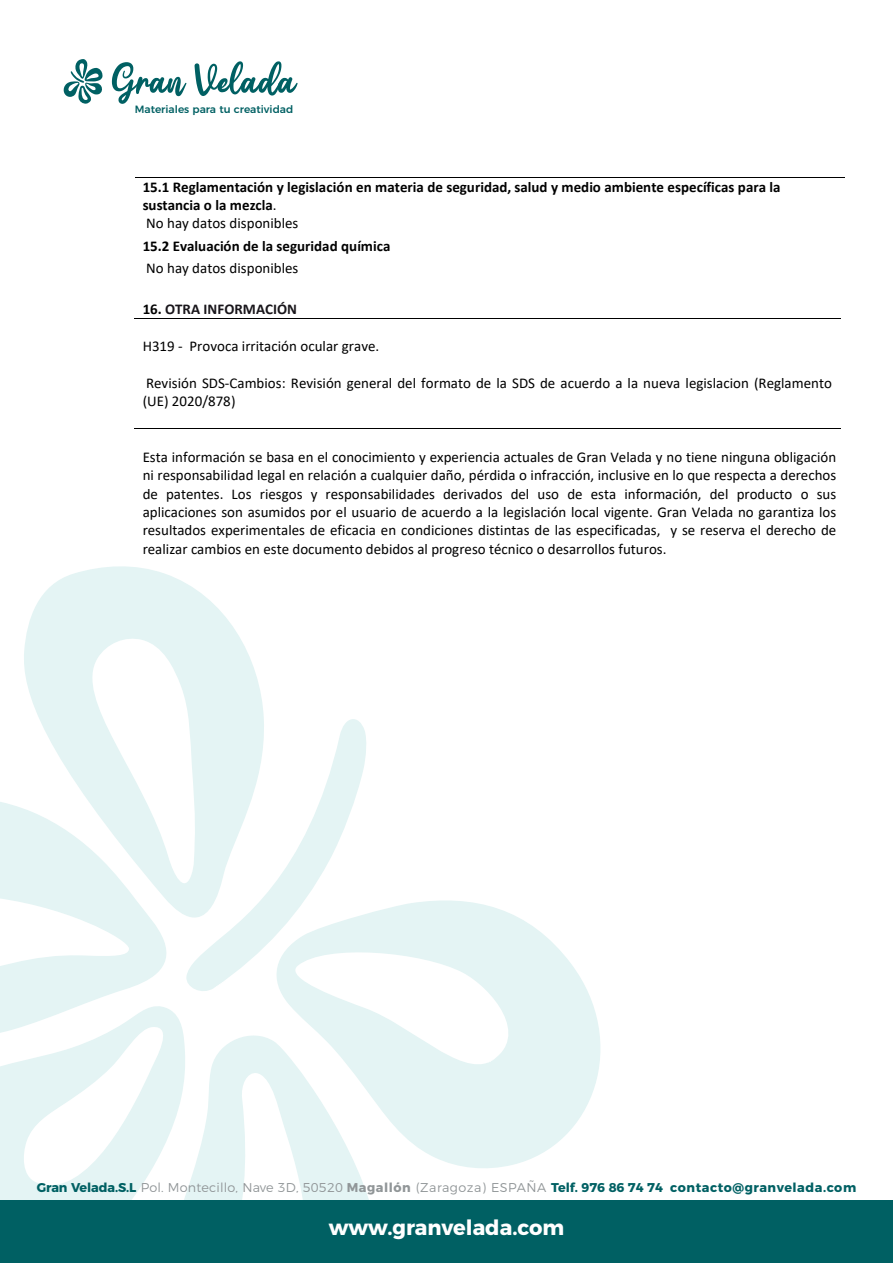
<style>
.page{position:relative;width:893px;height:1263px;background:#fff}
.page>*{position:absolute;margin:0;border:0;box-sizing:border-box;transform-origin:0 0}
.t1{font:700 21px "Montserrat";color:#fff}
.t2{font:15px/18.3px "Calibri";color:#000}
.t3{font:700 15px/18.3px "Calibri";color:#000}
.t4{font:700 15px "Calibri";color:#19161b}
.t5{font:700 12.75px "Montserrat";letter-spacing:.035em;color:#006063}
.t6{font:500 10.5px "Montserrat";color:#006063}
.s1{font-weight:400}
.s2{color:#000}
.s3{font-weight:300;color:#919698}
.s4{color:#919698}
</style>
<div class="page">
<svg style="left:0;top:802px;width:167px;height:199px"></svg>
<svg style="left:283px;top:900px;width:318px;height:268px;fill:#e4f4f4"></svg>
<svg style="left:21px;top:566px;width:243px;height:383px;fill:#e4f4f4"></svg>
<svg style="left:0;top:1001px;width:182px;height:199px;fill:#e4f4f4"></svg>
<svg style="left:156px;top:1027px;width:232px;height:173px;fill:#e4f4f4"></svg>
<svg style="left:186px;top:714px;width:181px;height:282px"></svg>
<svg style="left:112px;top:62px;width:74px;height:42px"></svg>
<svg style="left:195px;top:61px;width:103px;height:35px"></svg>
<svg style="left:63px;top:59px;width:40px;height:45px"></svg>
<div style="left:0;top:1200px;width:893px;height:63px;background:#006063"></div>
<hr style="left:135px;top:177px;width:709px;height:1px;background:#000">
<hr style="left:135px;top:318px;width:706px;height:1px;background:#000">
<hr style="left:135px;top:428px;width:706px;height:1px;background:#000">
<p class="t6" style="left:135px;top:101px;width:160px">Materiales para tu creatividad</p>
<p class="t3" style="left:143px;top:179px;width:639px">15.1 Reglamentación y legislación en materia de seguridad, salud y medio ambiente específicas para la sustancia o la mezcla<span class="s1">.<br>No hay datos disponibles</span></p>
<p class="t3" style="left:143px;top:238px;width:249px">15.2 Evaluación de la seguridad química</p>
<p class="t2" style="left:146px;top:260px;width:154px">No hay datos disponibles</p>
<p class="t4" style="left:143px;top:303px;width:156px"><span class="s2">16.</span> OTRA INFORMACIÓN</p>
<p class="t2" style="left:143px;top:338px;width:238px">H319 - Provoca irritación ocular grave.</p>
<p class="t2" style="left:143px;top:375px;width:691px">Revisión SDS-Cambios: Revisión general del formato de la SDS de acuerdo a la nueva legislacion (Reglamento (UE) 2020/878)</p>
<p class="t2" style="left:143px;top:449px;width:695px;text-align:justify">Esta información se basa en el conocimiento y experiencia actuales de Gran Velada y no tiene ninguna obligación ni responsabilidad legal en relación a cualquier daño, pérdida o infracción, inclusive en lo que respecta a derechos de patentes. Los riesgos y responsabilidades derivados del uso de esta información, del producto o sus aplicaciones son asumidos por el usuario de acuerdo a la legislación local vigente. Gran Velada no garantiza los resultados experimentales de eficacia en condiciones distintas de las especificadas, y se reserva el derecho de realizar cambios en este documento debidos al progreso técnico o desarrollos futuros.</p>
<p class="t5" style="left:37px;top:1176px;width:821px">Gran Velada.S.L <span class="s3">Pol. Montecillo, Nave 3D, 50520</span> <span class="s4">Magallón</span> <span class="s3">(Zaragoza) ESPAÑA</span> Telf. 976 86 74 74 contacto@granvelada.com</p>
<h1 class="t1" style="left:329px;top:1210px;width:237px">www.granvelada.com</h1>
</div>
